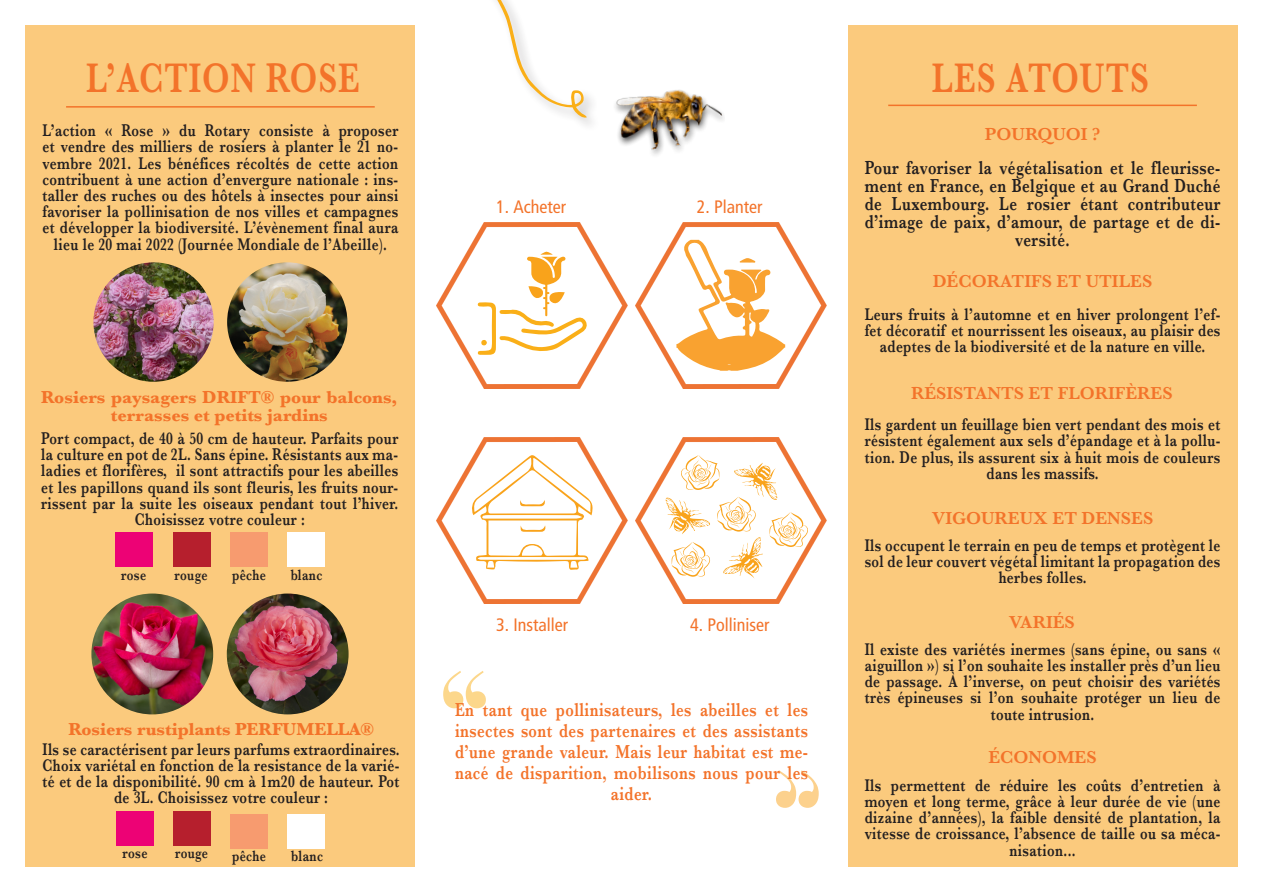
<style>
.page{position:relative;width:1263px;height:893px;background:#fff}
.page>*{position:absolute;margin:0;border:0;box-sizing:border-box;transform-origin:0 0}
.t1{font:700 120px "Didot";color:#faaf18}
.t2{font:600 42.9px "Baskerville";letter-spacing:.03em;color:#f3732a;scale:.77 1}
.t3{font:600 19.5px/21px "Baskerville";letter-spacing:.03em;color:#f3732a;text-align:center;scale:.77 1}
.t4{font:600 19.5px/18px "Baskerville";letter-spacing:.03em;color:#231f20;text-align:center;scale:.77 1}
.t5{font:700 18px/18px "Baskerville";color:#f3732a;text-align:center}
.t6{font:600 18px "Baskerville";color:#f3732a}
.t7{font:18px "Frutiger LT 57 Cn";color:#f3732a}
.t8{font:600 17.55px/16.2px "Baskerville";letter-spacing:.03em;color:#231f20;text-align:center;scale:.77 1}
.t9{font:600 15.6px "Baskerville";letter-spacing:.03em;color:#231f20;scale:.77 1}
</style>
<div class="page">
<div style="left:26px;top:26px;width:389px;height:841px;background:#fbca7d"></div>
<div style="left:848px;top:26px;width:389px;height:841px;background:#fbca7d"></div>
<hr style="left:66px;top:106px;width:309px;height:2px;background:#f3732a">
<img style="left:437px;top:222px;width:191px;height:167px">
<img style="left:635px;top:222px;width:191px;height:167px">
<img style="left:437px;top:437px;width:191px;height:167px">
<img style="left:635px;top:437px;width:191px;height:167px">
<svg style="left:665px;top:455px;width:143px;height:124px"></svg>
<svg style="left:471px;top:455px;width:123px;height:117px"></svg>
<svg style="left:676px;top:240px;width:109px;height:131px"></svg>
<svg style="left:478px;top:252px;width:110px;height:103px"></svg>
<svg style="left:496px;top:0;width:91px;height:118px"></svg>
<hr style="left:888px;top:105px;width:309px;height:1px;background:#f3732a">
<img style="left:615px;top:90px;width:109px;height:65px">
<div style="left:115px;top:532px;width:38px;height:34px;background:#ed0275"></div>
<div style="left:173px;top:533px;width:38px;height:34px;background:#b61f2d"></div>
<div style="left:230px;top:533px;width:38px;height:34px;background:#f79b6f"></div>
<div style="left:287px;top:533px;width:38px;height:34px;background:#fff"></div>
<img style="left:91px;top:593px;width:122px;height:121px">
<img style="left:93px;top:262px;width:121px;height:120px">
<img style="left:227px;top:262px;width:120px;height:120px">
<img style="left:227px;top:593px;width:122px;height:121px">
<div style="left:116px;top:811px;width:38px;height:34px;background:#ed0275"></div>
<div style="left:173px;top:811px;width:38px;height:34px;background:#b61f2d"></div>
<div style="left:230px;top:814px;width:38px;height:34px;background:#f79b6f"></div>
<div style="left:287px;top:814px;width:38px;height:34px;background:#fff"></div>
<p class="t2" style="left:86px;top:48px;width:357px">L’ACTION ROSE</p>
<p class="t2" style="left:932px;top:48px;width:284px">LES ATOUTS</p>
<p class="t8" style="left:43px;top:122px;width:463px">L’action « Rose » du Rotary consiste à proposer et vendre des milliers de rosiers à planter le 21 no&shy;vembre 2021. Les bénéfices récoltés de cette action contribuent à une action d’envergure nationale : ins&shy;taller des ruches ou des hôtels à insectes pour ainsi favoriser la pollinisation de nos villes et campagnes et développer la biodiversité. L’évènement final aura lieu le 20 mai 2022 (Journée Mondiale de l’Abeille).</p>
<p class="t6" style="left:985px;top:122px;width:117px">POURQUOI ?</p>
<p class="t4" style="left:865px;top:158px;width:463px">Pour favoriser la végétalisation et le fleurisse&shy;ment en France, en Belgique et au Grand Duché de Luxembourg. Le rosier étant contributeur d’image de paix, d’amour, de partage et de di&shy;versité.</p>
<p class="t7" style="left:496px;top:196px;width:71px">1. Acheter</p>
<p class="t7" style="left:697px;top:196px;width:67px">2. Planter</p>
<p class="t6" style="left:933px;top:269px;width:221px">DÉCORATIFS ET UTILES</p>
<p class="t5" style="left:41px;top:388px;width:358px">Rosiers paysagers DRIFT® pour balcons, terrasses et petits jardins</p>
<p class="t8" style="left:41px;top:430px;width:465px">Port compact, de 40 à 50 cm de hauteur. Parfaits pour la culture en pot de 2L. Sans épine. Résistants aux ma&shy;ladies et florifères, il sont attractifs pour les abeilles et les papillons quand ils sont fleuris, les fruits nour&shy;rissent par la suite les oiseaux pendant tout l’hiver.<br>Choisissez votre couleur :</p>
<p class="t9" style="left:121px;top:564px;width:34px">rose</p>
<p class="t9" style="left:174px;top:564px;width:44px">rouge</p>
<p class="t9" style="left:232px;top:564px;width:45px">pêche</p>
<p class="t9" style="left:291px;top:564px;width:43px">blanc</p>
<p class="t5" style="left:68px;top:720px;width:307px">Rosiers rustiplants PERFUMELLA®</p>
<p class="t8" style="left:43px;top:741px;width:465px">Ils se caractérisent par leurs parfums extraordinaires.<br>Choix variétal en fonction de la resistance de la varié&shy;té et de la disponibilité. 90 cm à 1m20 de hauteur. Pot de 3L. Choisissez votre couleur :</p>
<p class="t9" style="left:122px;top:842px;width:34px">rose</p>
<p class="t9" style="left:175px;top:842px;width:44px">rouge</p>
<p class="t9" style="left:232px;top:845px;width:45px">pêche</p>
<p class="t9" style="left:291px;top:845px;width:43px">blanc</p>
<p class="t7" style="left:496px;top:614px;width:73px">3. Installer</p>
<p class="t7" style="left:690px;top:614px;width:81px">4. Polliniser</p>
<h1 class="t1" style="left:437px;top:640px;width:57px">‘‘</h1>
<p class="t3" style="left:455px;top:698px;width:460px">En tant que pollinisateurs, les abeilles et les insectes sont des partenaires et des assistants d’une grande valeur. Mais leur habitat est me&shy;nacé de disparition, mobilisons nous pour les aider.</p>
<p class="t8" style="left:865px;top:306px;width:463px">Leurs fruits à l’automne et en hiver prolongent l’ef&shy;fet décoratif et nourrissent les oiseaux, au plaisir des adeptes de la biodiversité et de la nature en ville.</p>
<p class="t6" style="left:911px;top:380px;width:263px">RÉSISTANTS ET FLORIFÈRES</p>
<p class="t8" style="left:865px;top:416px;width:463px">Ils gardent un feuillage bien vert pendant des mois et résistent également aux sels d’épandage et à la pollu&shy;tion. De plus, ils assurent six à huit mois de couleurs dans les massifs.</p>
<p class="t6" style="left:932px;top:505px;width:223px">VIGOUREUX ET DENSES</p>
<p class="t8" style="left:865px;top:537px;width:463px">Ils occupent le terrain en peu de temps et protègent le sol de leur couvert végétal limitant la propagation des herbes folles.</p>
<p class="t6" style="left:1009px;top:609px;width:67px">VARIÉS</p>
<p class="t8" style="left:865px;top:641px;width:463px">Il existe des variétés inermes (sans épine, ou sans « aiguillon ») si l’on souhaite les installer près d’un lieu de passage. À l’inverse, on peut choisir des variétés très épineuses si l’on souhaite protéger un lieu de toute intrusion.</p>
<p class="t6" style="left:988px;top:744px;width:110px">ÉCONOMES</p>
<p class="t8" style="left:865px;top:777px;width:463px">Ils permettent de réduire les coûts d’entretien à moyen et long terme, grâce à leur durée de vie (une dizaine d’années), la faible densité de plantation, la vitesse de croissance, l’absence de taille ou sa méca&shy;nisation...</p>
</div>
